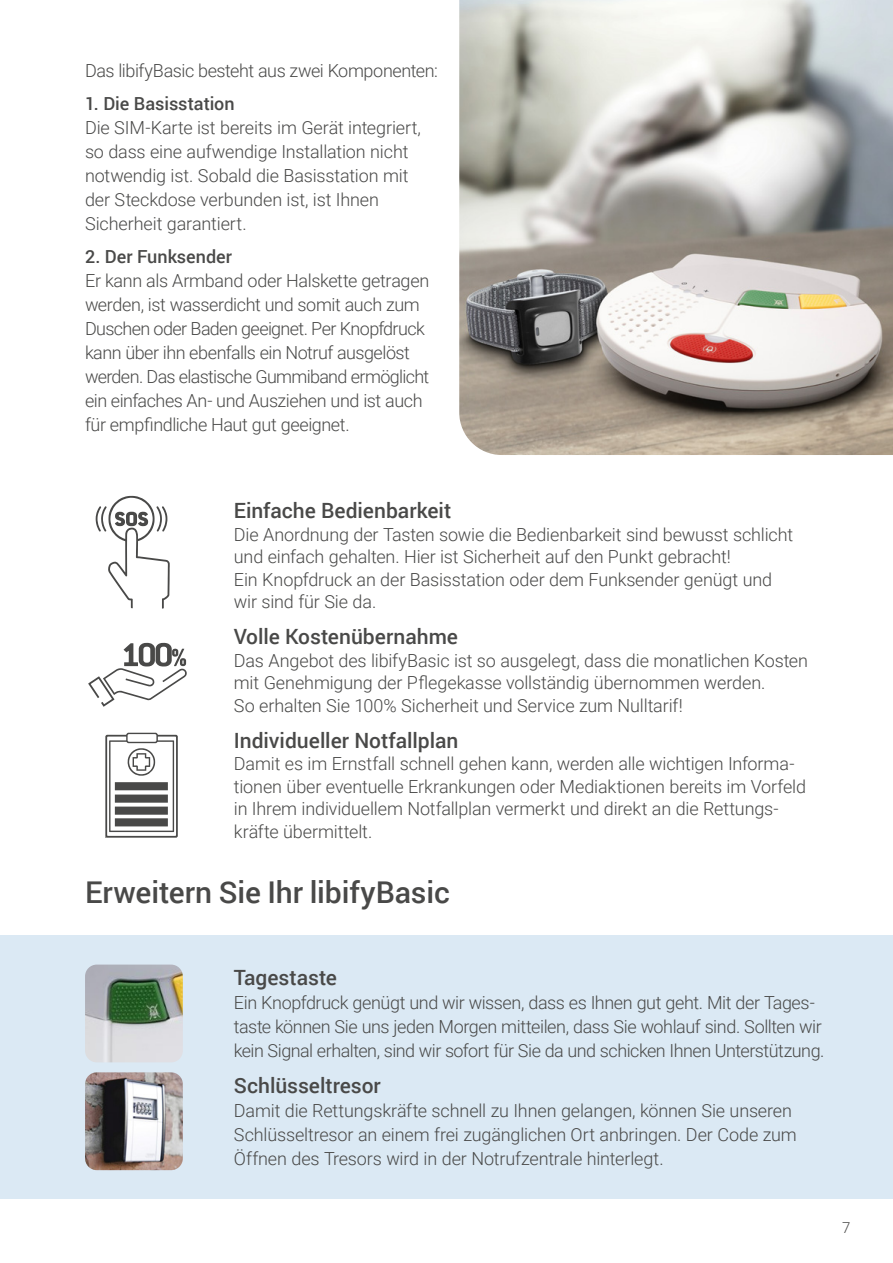
<style>
.page{position:relative;width:893px;height:1263px;background:#fff}
.page>*{position:absolute;margin:0;border:0;box-sizing:border-box;transform-origin:0 0}
.t1{font:500 30px "Roboto";letter-spacing:-.005em;color:#494948}
.t2{font:500 21px "Roboto";color:#494948}
.t3{font:300 18px/24px "Roboto";letter-spacing:-.01em;color:#494948}
.t4{font:300 18px/24px "Roboto";letter-spacing:-.03em;color:#494948}
.t5{font:500 18px "Roboto";color:#494948}
.t6{font:300 15px "Roboto";color:#494948}
</style>
<div class="page">
<div style="left:0;top:935px;width:893px;height:264px;background:#dbe9f4"></div>
<img style="left:459px;top:0;width:434px;height:455px">
<img style="left:85px;top:1072px;width:98px;height:98px">
<img style="left:85px;top:964px;width:98px;height:98px">
<svg style="left:96px;top:496px;width:74px;height:113px"></svg>
<svg style="left:105px;top:733px;width:73px;height:105px"></svg>
<svg style="left:88px;top:643px;width:99px;height:64px"></svg>
<p class="t3" style="left:85px;top:57px;width:354px">Das libifyBasic besteht aus zwei Komponenten:</p>
<p class="t5" style="left:85px;top:90px;width:151px">1. Die Basisstation</p>
<p class="t3" style="left:85px;top:114px;width:337px">Die SIM-Karte ist bereits im Gerät integriert, so dass eine aufwendige Installation nicht notwendig ist. Sobald die Basisstation mit der Steckdose verbunden ist, ist Ihnen Sicherheit garantiert.</p>
<p class="t5" style="left:85px;top:243px;width:149px">2. Der Funksender</p>
<p class="t4" style="left:85px;top:267px;width:346px">Er kann als Armband oder Halskette getragen werden, ist wasserdicht und somit auch zum Duschen oder Baden geeignet. Per Knopfdruck kann über ihn ebenfalls ein Notruf ausgelöst werden. Das elastische Gummiband ermöglicht ein einfaches An- und Ausziehen und ist auch für empfindliche Haut gut geeignet.</p>
<p class="t2" style="left:234px;top:496px;width:219px">Einfache Bedienbarkeit</p>
<p class="t3" style="left:234px;top:522px;width:561px;line-height:22.5px">Die Anordnung der Tasten sowie die Bedienbarkeit sind bewusst schlicht und einfach gehalten. Hier ist Sicherheit auf den Punkt gebracht!<br>Ein Knopfdruck an der Basisstation oder dem Funksender genügt und wir sind für Sie da.</p>
<p class="t2" style="left:234px;top:622px;width:226px">Volle Kostenübernahme</p>
<p class="t3" style="left:234px;top:648px;width:576px;line-height:22.5px">Das Angebot des libifyBasic ist so ausgelegt, dass die monatlichen Kosten mit Genehmigung der Pflegekasse vollständig übernommen werden.<br>So erhalten Sie 100% Sicherheit und Service zum Nulltarif!</p>
<p class="t2" style="left:234px;top:725px;width:226px">Individueller Notfallplan</p>
<p class="t3" style="left:234px;top:752px;width:574px;line-height:22.5px">Damit es im Ernstfall schnell gehen kann, werden alle wichtigen Informa&shy;tionen über eventuelle Erkrankungen oder Mediaktionen bereits im Vorfeld in Ihrem individuellem Notfallplan vermerkt und direkt an die Rettungs&shy;kräfte übermittelt.</p>
<h1 class="t1" style="left:85px;top:871px;width:366px">Erweitern Sie Ihr libifyBasic</h1>
<p class="t2" style="left:234px;top:962px;width:105px">Tagestaste</p>
<p class="t3" style="left:234px;top:990px;width:592px">Ein Knopfdruck genügt und wir wissen, dass es Ihnen gut geht. Mit der Tages&shy;taste können Sie uns jeden Morgen mitteilen, dass Sie wohlauf sind. Sollten wir kein Signal erhalten, sind wir sofort für Sie da und schicken Ihnen Unterstützung.</p>
<p class="t2" style="left:234px;top:1070px;width:148px">Schlüsseltresor</p>
<p class="t3" style="left:234px;top:1098px;width:564px">Damit die Rettungskräfte schnell zu Ihnen gelangen, können Sie unseren<br>Schlüsseltresor an einem frei zugänglichen Ort anbringen. Der Code zum<br>Öffnen des Tresors wird in der Notrufzentrale hinterlegt.</p>
<p class="t6" style="left:842px;top:1217px;width:10px">7</p>
</div>
